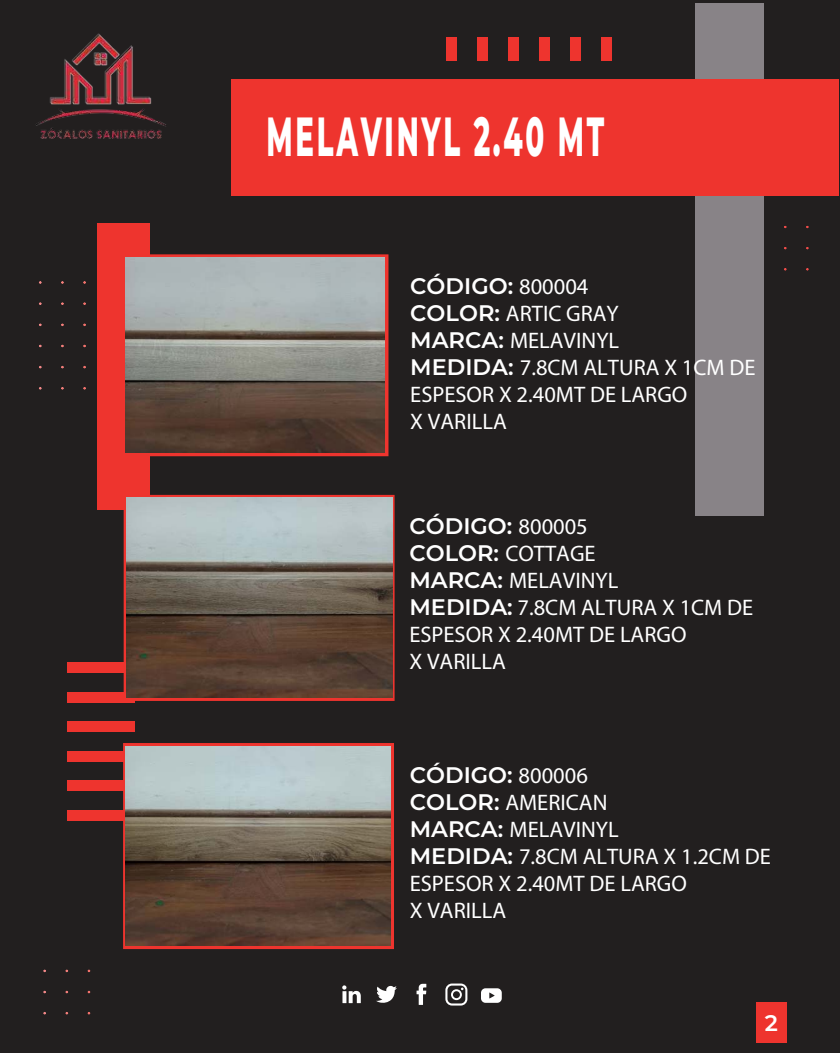
<style>
.page{position:relative;width:840px;height:1053px;background:#fff}
.page>*{position:absolute;margin:0;border:0;box-sizing:border-box;transform-origin:0 0}
.t1{font:800 55px "Montserrat";letter-spacing:.1em;color:#fff;scale:.5 1}
.t2{font:22.5px/27px "Montserrat";color:#fff}
.t3{font:600 22.5px "Montserrat";color:#fff}
.s1{font-weight:600}
</style>
<div class="page">
<div style="left:0;top:1px;width:839px;height:1051px;background:#221f1f"></div>
<div style="left:695px;top:3px;width:68px;height:512px;background:#888387"></div>
<div style="left:755px;top:1002px;width:31px;height:40px;background:#ee342e"></div>
<div style="left:97px;top:223px;width:52px;height:286px;background:#ee342e"></div>
<div style="left:232px;top:79px;width:606px;height:117px;background:#ee342e"></div>
<div style="left:67px;top:810px;width:68px;height:10px;background:#ee342e"></div>
<div style="left:67px;top:780px;width:68px;height:11px;background:#ee342e"></div>
<div style="left:67px;top:751px;width:68px;height:10px;background:#ee342e"></div>
<div style="left:67px;top:721px;width:68px;height:11px;background:#ee342e"></div>
<div style="left:67px;top:692px;width:68px;height:10px;background:#ee342e"></div>
<div style="left:67px;top:662px;width:68px;height:11px;background:#ee342e"></div>
<div style="left:446px;top:37px;width:11px;height:24px;background:#ee342e"></div>
<div style="left:477px;top:37px;width:11px;height:24px;background:#ee342e"></div>
<div style="left:508px;top:37px;width:10px;height:24px;background:#ee342e"></div>
<div style="left:539px;top:37px;width:10px;height:24px;background:#ee342e"></div>
<div style="left:569px;top:37px;width:11px;height:24px;background:#ee342e"></div>
<div style="left:600px;top:37px;width:11px;height:24px;background:#ee342e"></div>
<div style="left:114px;top:254px;width:274px;height:202px;border:4px solid #ee342e"></div>
<img style="left:36px;top:33px;width:130px;height:106px">
<div style="left:124px;top:495px;width:270px;height:206px;border:4px solid #ee342e"></div>
<div style="left:123px;top:743px;width:271px;height:206px;border:4px solid #ee342e"></div>
<svg style="left:481px;top:988px;width:20px;height:14px"></svg>
<svg style="left:376px;top:985px;width:20px;height:18px"></svg>
<svg style="left:416px;top:983px;width:10px;height:21px"></svg>
<svg style="left:445px;top:983px;width:22px;height:22px"></svg>
<svg style="left:342px;top:985px;width:19px;height:18px"></svg>
<img style="left:125px;top:257px;width:259px;height:195px">
<img style="left:126px;top:498px;width:266px;height:199px">
<img style="left:125px;top:746px;width:266px;height:199px">
<h1 class="t1" style="left:266px;top:105px;width:677px">MELAVINYL 2.40 MT</h1>
<p class="t2" style="left:410px;top:272px;width:347px"><span class="s1">CÓDIGO:</span> 800004<br><span class="s1">COLOR:</span> ARTIC GRAY<br><span class="s1">MARCA:</span> MELAVINYL<br><span class="s1">MEDIDA:</span> 7.8CM ALTURA X 1CM DE<br>ESPESOR X 2.40MT DE LARGO<br>X VARILLA</p>
<p class="t2" style="left:409px;top:513px;width:345px"><span class="s1">CÓDIGO:</span> 800005<br><span class="s1">COLOR:</span> COTTAGE<br><span class="s1">MARCA:</span> MELAVINYL<br><span class="s1">MEDIDA:</span> 7.8CM ALTURA X 1CM DE<br>ESPESOR X 2.40MT DE LARGO<br>X VARILLA</p>
<p class="t2" style="left:409px;top:761px;width:362px"><span class="s1">CÓDIGO:</span> 800006<br><span class="s1">COLOR:</span> AMERICAN<br><span class="s1">MARCA:</span> MELAVINYL<br><span class="s1">MEDIDA:</span> 7.8CM ALTURA X 1.2CM DE<br>ESPESOR X 2.40MT DE LARGO<br>X VARILLA</p>
<p class="t3" style="left:764px;top:1012px;width:15px">2</p>
</div>
